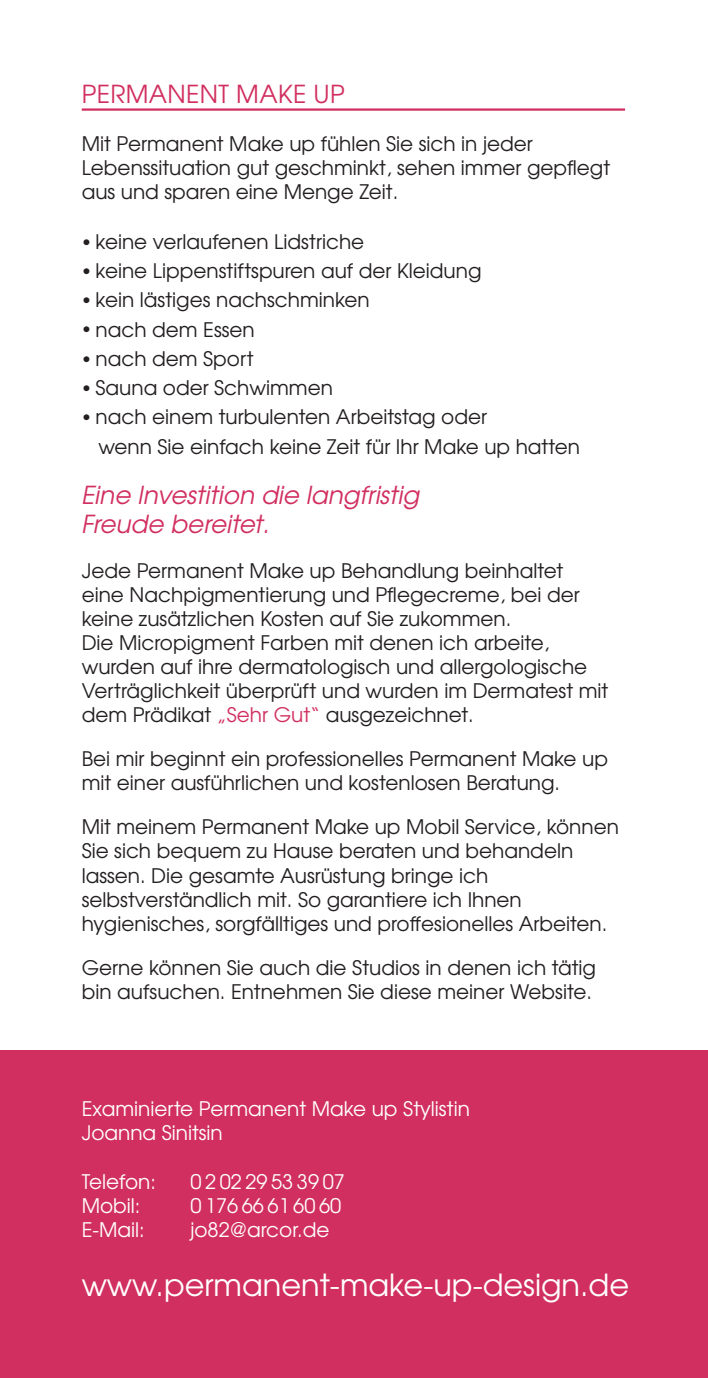
<style>
.page{position:relative;width:708px;height:1378px;background:#fff}
.page>*{position:absolute;margin:0;border:0;box-sizing:border-box;transform-origin:0 0}
.t1{font:30.38px "Te X Gyre Adventor";color:#fff}
.t2{font:italic 24.75px/29.7px "Te X Gyre Adventor";color:#d12f5f}
.t3{font:24.75px "Te X Gyre Adventor";letter-spacing:.015em;color:#d12f5f}
.t4{font:20.03px/24.1px "Te X Gyre Adventor";color:#231f20}
.t5{font:20.03px/24.1px "Te X Gyre Adventor";color:#fff}
.t6{font:20.03px "Te X Gyre Adventor";letter-spacing:.09em;color:#fff}
.s1{font-size:15.75px}
.s2{color:#d12f5f}
</style>
<div class="page">
<div style="left:0;top:1051px;width:708px;height:327px;background:#d12f5f"></div>
<hr style="left:82px;top:108px;width:543px;height:3px;background:#d12f5f">
<p class="t3" style="left:82px;top:74px;width:262px">Permanent Make up</p>
<p class="t4" style="left:82px;top:131px;width:530px">Mit Permanent Make up fühlen Sie sich in jeder<br>Lebenssituation gut geschminkt, sehen immer gepflegt aus und sparen eine Menge Zeit.</p>
<p class="t4" style="left:82px;top:228px;width:284px"><span class="s1">•</span> keine verlaufenen Lidstriche</p>
<p class="t4" style="left:82px;top:257px;width:401px"><span class="s1">•</span> keine Lippenstiftspuren auf der Kleidung</p>
<p class="t4" style="left:82px;top:287px;width:290px"><span class="s1">•</span> kein lästiges nachschminken</p>
<p class="t4" style="left:82px;top:316px;width:175px"><span class="s1">•</span> nach dem Essen</p>
<p class="t4" style="left:82px;top:345px;width:173px"><span class="s1">•</span> nach dem Sport</p>
<p class="t4" style="left:82px;top:374px;width:253px"><span class="s1">•</span> Sauna oder Schwimmen</p>
<p class="t4" style="left:98px;top:401px;width:483px;line-height:29.2px;text-indent:-17px"><span class="s1">•</span> nach einem turbulenten Arbeitstag oder<br>wenn Sie einfach keine Zeit für Ihr Make up hatten</p>
<p class="t2" style="left:82px;top:478px;width:340px">Eine Investition die langfristig<br>Freude bereitet.</p>
<p class="t4" style="left:82px;top:557px;width:528px">Jede Permanent Make up Behandlung beinhaltet eine Nachpigmentierung und Pflegecreme, bei der keine zusätzlichen Kosten auf Sie zukommen.<br>Die Micropigment Farben mit denen ich arbeite, wurden auf ihre dermatologisch und allergologische Verträglichkeit überprüft und wurden im Dermatest mit dem Prädikat <span class="s2">„Sehr Gut“</span> ausgezeichnet.</p>
<p class="t4" style="left:82px;top:745px;width:528px">Bei mir beginnt ein professionelles Permanent Make up mit einer ausführlichen und kostenlosen Beratung.</p>
<p class="t4" style="left:82px;top:814px;width:539px">Mit meinem Permanent Make up Mobil Service, können Sie sich bequem zu Hause beraten und behandeln lassen. Die gesamte Ausrüstung bringe ich selbstverständlich mit. So garantiere ich Ihnen hygienisches, sorgfälltiges und proffesionelles Arbeiten.</p>
<p class="t4" style="left:82px;top:954px;width:516px">Gerne können Sie auch die Studios in denen ich tätig bin aufsuchen. Entnehmen Sie diese meiner Website.</p>
<p class="t5" style="left:82px;top:1095px;width:390px">Examinierte Permanent Make up Stylistin<br>Joanna Sinitsin</p>
<p class="t5" style="left:82px;top:1168px;width:76px">Telefon:</p>
<p class="t6" style="left:190px;top:1165px;width:156px">0 20229533907</p>
<p class="t5" style="left:82px;top:1192px;width:60px">Mobil:</p>
<p class="t5" style="left:190px;top:1192px;width:152px">0 176 66 61 60 60</p>
<p class="t5" style="left:82px;top:1216px;width:65px">E-Mail:</p>
<p class="t5" style="left:190px;top:1216px;width:141px">jo82@arcor.de</p>
<h1 class="t1" style="left:82px;top:1260px;width:549px">www.permanent-make-up-design.de</h1>
</div>
